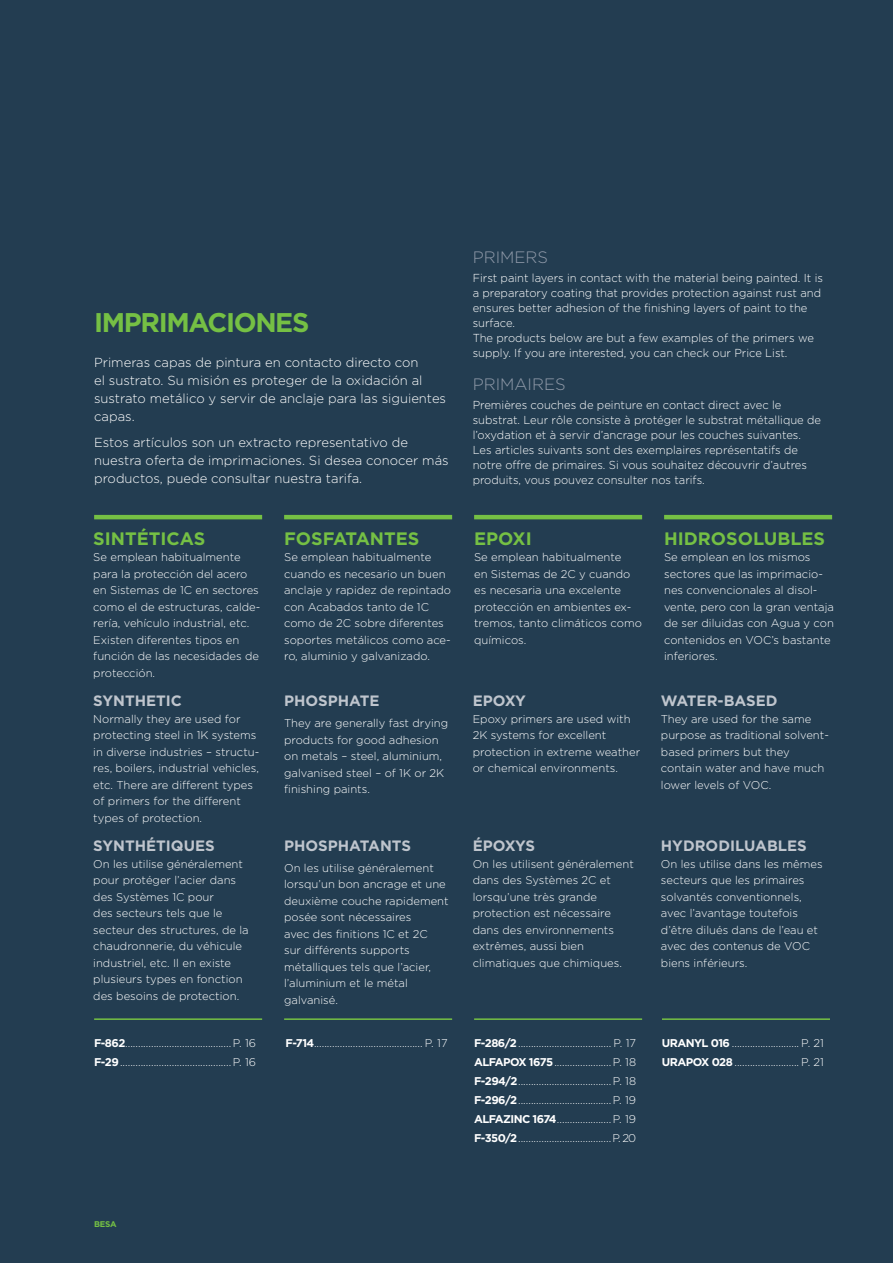
<style>
.page{position:relative;width:893px;height:1263px;background:#fff}
.page>*{position:absolute;margin:0;border:0;box-sizing:border-box;transform-origin:0 0}
.t1{font:700 27px "Gotham";letter-spacing:-.05em;color:#75c044}
.t2{font:700 18px "Gotham";color:#75c044}
.t3{font:300 16.5px "Gotham";color:#909aa9}
.t4{font:700 15px "Gotham";color:#bfc5cd}
.t5{font:300 13.05px/18px "Gotham";color:#fff}
.t6{font:300 11.55px/15px "Gotham";color:#fff}
.t7{font:300 11.25px/16.5px "Gotham";color:#fff}
.t8{font:700 8.25px "Gotham";color:#75c044}
.s1{font-weight:700}
</style>
<div class="page">
<div style="left:0;top:0;width:893px;height:1262px;background:#233d51"></div>
<hr style="left:94px;top:515px;width:168px;height:4px;background:#75c044">
<hr style="left:284px;top:515px;width:168px;height:4px;background:#75c044">
<hr style="left:474px;top:515px;width:168px;height:4px;background:#75c044">
<hr style="left:664px;top:515px;width:168px;height:4px;background:#75c044">
<hr style="left:94px;top:1018px;width:168px;height:1px;background:#75c044">
<hr style="left:284px;top:1018px;width:168px;height:1px;background:#75c044">
<hr style="left:474px;top:1018px;width:168px;height:1px;background:#75c044">
<hr style="left:662px;top:1018px;width:168px;height:1px;background:#75c044">
<h1 class="t1" style="left:94px;top:306px;width:217px">IMPRIMACIONES</h1>
<p class="t5" style="left:94px;top:353px;width:353px">Primeras capas de pintura en contacto directo con<br>el sustrato. Su misión es proteger de la oxidación al sustrato metálico y servir de anclaje para las siguientes capas.</p>
<p class="t5" style="left:94px;top:433px;width:356px">Estos artículos son un extracto representativo de nuestra oferta de imprimaciones. Si desea conocer más productos, puede consultar nuestra tarifa.</p>
<h2 class="t2" style="left:93px;top:528px;width:114px">SINTÉTICAS</h2>
<p class="t7" style="left:93px;top:548px;width:169px">Se emplean habitualmente para la protección del acero en Sistemas de 1C en sectores como el de estructuras, calde&shy;rería, vehículo industrial, etc.<br>Existen diferentes tipos en función de las necesidades de protección.</p>
<h3 class="t4" style="left:93px;top:692px;width:90px">SYNTHETIC</h3>
<p class="t7" style="left:93px;top:710px;width:168px">Normally they are used for protecting steel in 1K systems in diverse industries – structu&shy;res, boilers, industrial vehicles, etc. There are different types of primers for the different types of protection.</p>
<h3 class="t4" style="left:93px;top:837px;width:123px">SYNTHÉTIQUES</h3>
<p class="t7" style="left:93px;top:855px;width:157px">On les utilise généralement pour protéger l’acier dans des Systèmes 1C pour<br>des secteurs tels que le secteur des structures, de la chaudronnerie, du véhicule industriel, etc. Il en existe plusieurs types en fonction des besoins de protection.</p>
<h2 class="t2" style="left:284px;top:528px;width:137px">FOSFATANTES</h2>
<p class="t7" style="left:284px;top:548px;width:168px">Se emplean habitualmente cuando es necesario un buen anclaje y rapidez de repintado con Acabados tanto de 1C como de 2C sobre diferentes soportes metálicos como ace&shy;ro, aluminio y galvanizado.</p>
<h3 class="t4" style="left:284px;top:692px;width:97px">PHOSPHATE</h3>
<p class="t7" style="left:284px;top:714px;width:165px">They are generally fast drying products for good adhesion on metals – steel, aluminium, galvanised steel – of 1K or 2K finishing paints.</p>
<h3 class="t4" style="left:284px;top:837px;width:128px">PHOSPHATANTS</h3>
<p class="t7" style="left:284px;top:859px;width:166px">On les utilise généralement lorsqu’un bon ancrage et une deuxième couche rapidement posée sont nécessaires<br>avec des finitions 1C et 2C<br>sur différents supports métalliques tels que l’acier, l’aluminium et le métal galvanisé.</p>
<h3 class="t3" style="left:473px;top:248px;width:77px">PRIMERS</h3>
<p class="t6" style="left:473px;top:270px;width:352px">First paint layers in contact with the material being painted. It is a preparatory coating that provides protection against rust and ensures better adhesion of the finishing layers of paint to the surface.<br>The products below are but a few examples of the primers we supply. If you are interested, you can check our Price List.</p>
<h3 class="t3" style="left:473px;top:375px;width:94px">PRIMAIRES</h3>
<p class="t6" style="left:473px;top:397px;width:350px">Premières couches de peinture en contact direct avec le substrat. Leur rôle consiste à protéger le substrat métallique de l’oxydation et à servir d’ancrage pour les couches suivantes.<br>Les articles suivants sont des exemplaires représentatifs de notre offre de primaires. Si vous souhaitez découvrir d’autres produits, vous pouvez consulter nos tarifs.</p>
<h2 class="t2" style="left:474px;top:528px;width:59px">EPOXI</h2>
<p class="t7" style="left:474px;top:548px;width:169px">Se emplean habitualmente<br>en Sistemas de 2C y cuando es necesaria una excelente protección en ambientes ex&shy;tremos, tanto climáticos como químicos.</p>
<h3 class="t4" style="left:473px;top:692px;width:55px">EPOXY</h3>
<p class="t7" style="left:473px;top:710px;width:169px">Epoxy primers are used with<br>2K systems for excellent protection in extreme weather or chemical environments.</p>
<h3 class="t4" style="left:473px;top:837px;width:64px">ÉPOXYS</h3>
<p class="t7" style="left:473px;top:855px;width:163px">On les utilisent généralement dans des Systèmes 2C et lorsqu’une très grande protection est nécessaire dans des environnements extrêmes, aussi bien climatiques que chimiques.</p>
<h2 class="t2" style="left:664px;top:528px;width:162px">HIDROSOLUBLES</h2>
<p class="t7" style="left:664px;top:548px;width:171px">Se emplean en los mismos sectores que las imprimacio&shy;nes convencionales al disol&shy;vente, pero con la gran ventaja de ser diluidas con Agua y con contenidos en VOC’s bastante inferiores.</p>
<h3 class="t4" style="left:661px;top:692px;width:118px">WATER-BASED</h3>
<p class="t7" style="left:661px;top:710px;width:169px">They are used for the same purpose as traditional solvent&shy;based primers but they contain water and have much lower levels of VOC.</p>
<h3 class="t4" style="left:661px;top:837px;width:147px">HYDRODILUABLES</h3>
<p class="t7" style="left:661px;top:855px;width:163px">On les utilise dans les mêmes secteurs que les primaires solvantés conventionnels, avec l’avantage toutefois d’être dilués dans de l’eau et avec des contenus de VOC biens inférieurs.</p>
<p class="t7" style="left:94px;top:1033px;width:163px;line-height:19px"><span class="s1">F-862</span>.........................................P. 16<br><span class="s1">F-29</span>...........................................P. 16</p>
<p class="t7" style="left:285px;top:1034px;width:163px"><span class="s1">F-714</span>.......................................... P. 17</p>
<p class="t7" style="left:474px;top:1033px;width:163px;line-height:19px;text-align:justify"><span class="s1">F-286/2</span>.................................... P. 17<br><span class="s1">ALFAPOX 1675</span>......................P. 18<br><span class="s1">F-294/2</span>....................................P. 18<br><span class="s1">F-296/2</span>....................................P. 19<br><span class="s1">ALFAZINC 1674</span>.....................P. 19<br><span class="s1">F-350/2</span>....................................P. 20</p>
<p class="t7" style="left:662px;top:1033px;width:163px;line-height:19px"><span class="s1">URANYL 016</span> .......................... P. 21<br><span class="s1">URAPOX 028</span>......................... P. 21</p>
<p class="t8" style="left:94px;top:1219px;width:24px">BESA</p>
</div>
